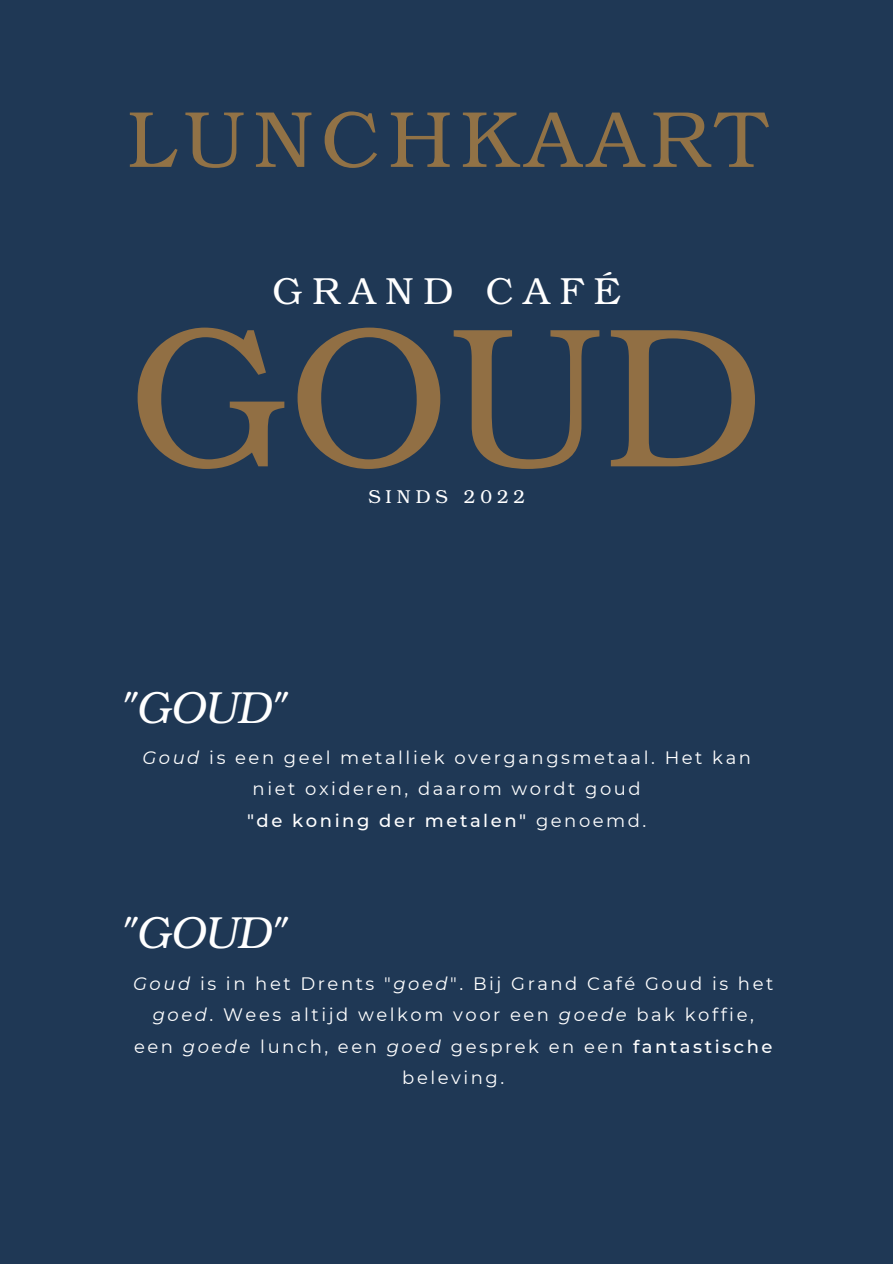
<style>
.page{position:relative;width:893px;height:1264px;background:#fff}
.page>*{position:absolute;margin:0;border:0;box-sizing:border-box;transform-origin:0 0}
.t1{font:199.8px "Te X Gyre Bonum";color:#916f44}
.t2{font:79.8px "Te X Gyre Bonum";letter-spacing:.105em;color:#917246}
.t3{font:italic 45px "Te X Gyre Bonum";color:#fff}
.t4{font:37.8px "Te X Gyre Bonum";letter-spacing:.265em;color:#fff}
.t5{font:18.6px "Te X Gyre Bonum";letter-spacing:.265em;color:#fff}
.t6{font:18px/31.5px "Montserrat";letter-spacing:.14em;color:#fff;text-align:center}
.t7{font:500 18px "Montserrat";letter-spacing:.14em;color:#fff}
.s1{font-style:italic}
.s2{font-weight:400}
.s3{font-weight:500}
</style>
<div class="page">
<div style="left:0;top:0;width:892px;height:1263px;background:#1f3855"></div>
<h3 class="t2" style="left:127px;top:81px;width:640px">LUNCHKAART</h3>
<p class="t4" style="left:272px;top:264px;width:350px">GRAND CAFÉ</p>
<p class="t1" style="left:129px;top:253px;width:637px">GOUD</p>
<p class="t5" style="left:368px;top:482px;width:81px">SINDS</p>
<p class="t5" style="left:464px;top:482px;width:63px">2022</p>
<h2 class="t3" style="left:120px;top:674px;width:168px">"GOUD"</h2>
<h4 class="t6" style="left:142px;top:741px;width:610px"><span class="s1">Goud</span> is een geel metalliek overgangsmetaal. Het kan niet oxideren, daarom wordt goud</h4>
<h1 class="t7" style="left:247px;top:809px;width:401px">"de koning der metalen" <span class="s2">genoemd.</span></h1>
<h5 class="t3" style="left:120px;top:900px;width:168px">"GOUD"</h5>
<h3 class="t6" style="left:133px;top:967px;width:641px"><span class="s1">Goud</span> is in het Drents "<span class="s1">goed</span>". Bij Grand Café Goud is het <span class="s1">goed</span>. Wees altijd welkom voor een <span class="s1">goede</span> bak koffie, een <span class="s1">goede</span> lunch, een <span class="s1">goed</span> gesprek en een <span class="s3">fantastische </span>beleving.</h3>
</div>
